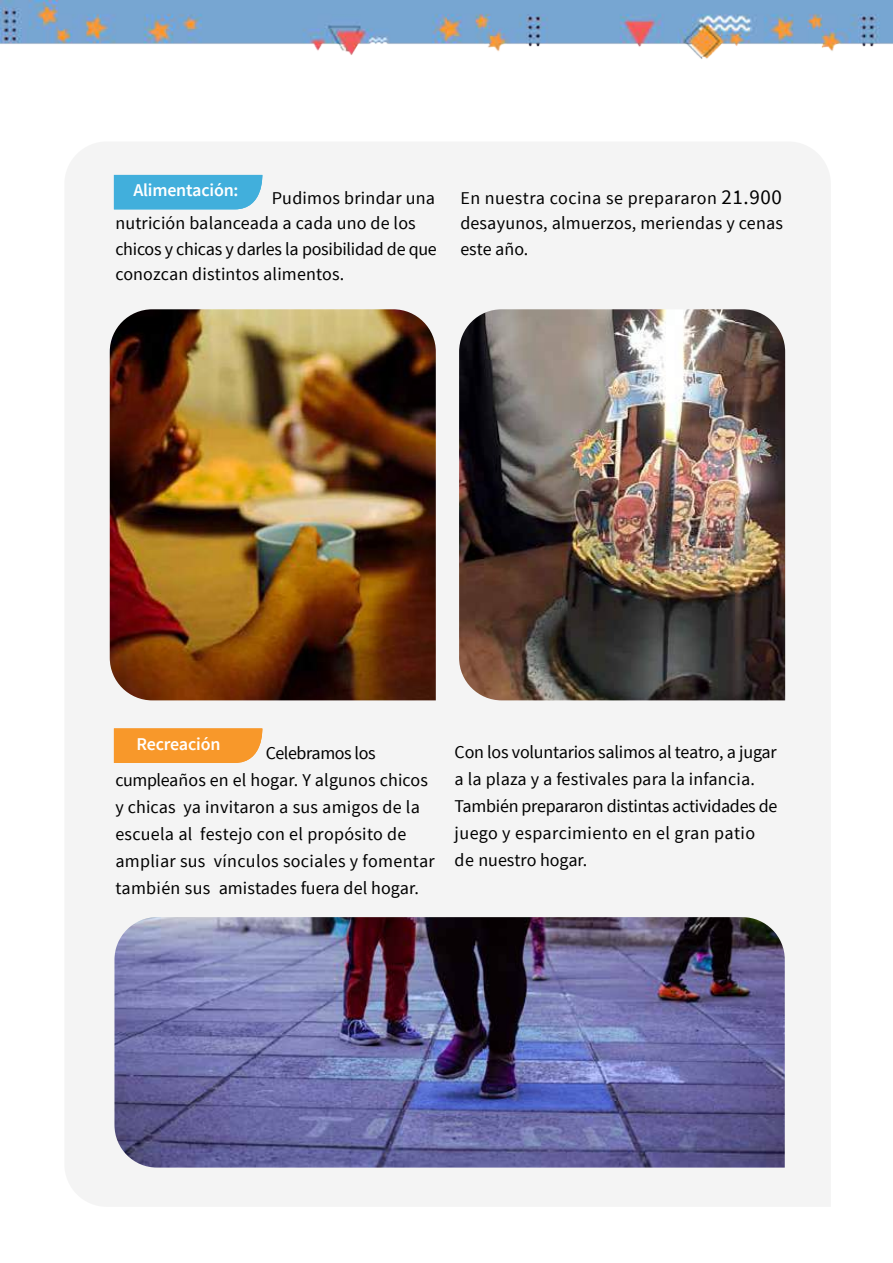
<style>
.page{position:relative;width:893px;height:1263px;background:#fff}
.page>*{position:absolute;margin:0;border:0;box-sizing:border-box;transform-origin:0 0}
.t1{font:18px/25.5px "Source Sans Pro";letter-spacing:.01em;color:#000}
.t2{font:18px/27px "Source Sans Pro";letter-spacing:-.01em;color:#000}
.t3{font:600 18px "Source Sans Pro";letter-spacing:-.01em;color:#fff}
.s1{font-size:21px}
</style>
<div class="page">
<div style="left:65px;top:142px;width:765px;height:1064px;background:#f4f4f4"></div>
<div style="left:114px;top:175px;width:150px;height:34px;background:#41afdc"></div>
<svg style="left:114px;top:728px;width:150px;height:35px;background:#f79c33"></svg>
<img style="left:110px;top:309px;width:326px;height:391px">
<img style="left:459px;top:309px;width:326px;height:391px">
<img style="left:114px;top:917px;width:671px;height:250px">
<img style="left:0;top:0;width:893px;height:59px">
<p class="t3" style="left:133px;top:179px;width:107px">Alimentación:</p>
<p class="t1" style="left:115px;top:185px;width:323px;text-indent:156px">Pudimos brindar una nutrición balanceada a cada uno de los chicos y chicas y darles la posibilidad de que conozcan distintos alimentos.</p>
<p class="t1" style="left:460px;top:185px;width:324px;text-align:justify">En nuestra cocina se prepararon <span class="s1">21.900 </span>desayunos, almuerzos, meriendas y cenas este año.</p>
<p class="t3" style="left:136px;top:733px;width:86px">Recreación</p>
<p class="t1" style="left:115px;top:739px;width:321px;line-height:27px;text-indent:151px">Celebramos los cumpleaños en el hogar. Y algunos chicos y chicas ya invitaron a sus amigos de la escuela al festejo con el propósito de ampliar sus vínculos sociales y fomentar también sus amistades fuera del hogar.</p>
<p class="t2" style="left:455px;top:739px;width:324px">Con los voluntarios salimos al teatro, a jugar a la plaza y a festivales para la infancia.<br>También prepararon distintas actividades de juego y esparcimiento en el gran patio de nuestro hogar.</p>
</div>
